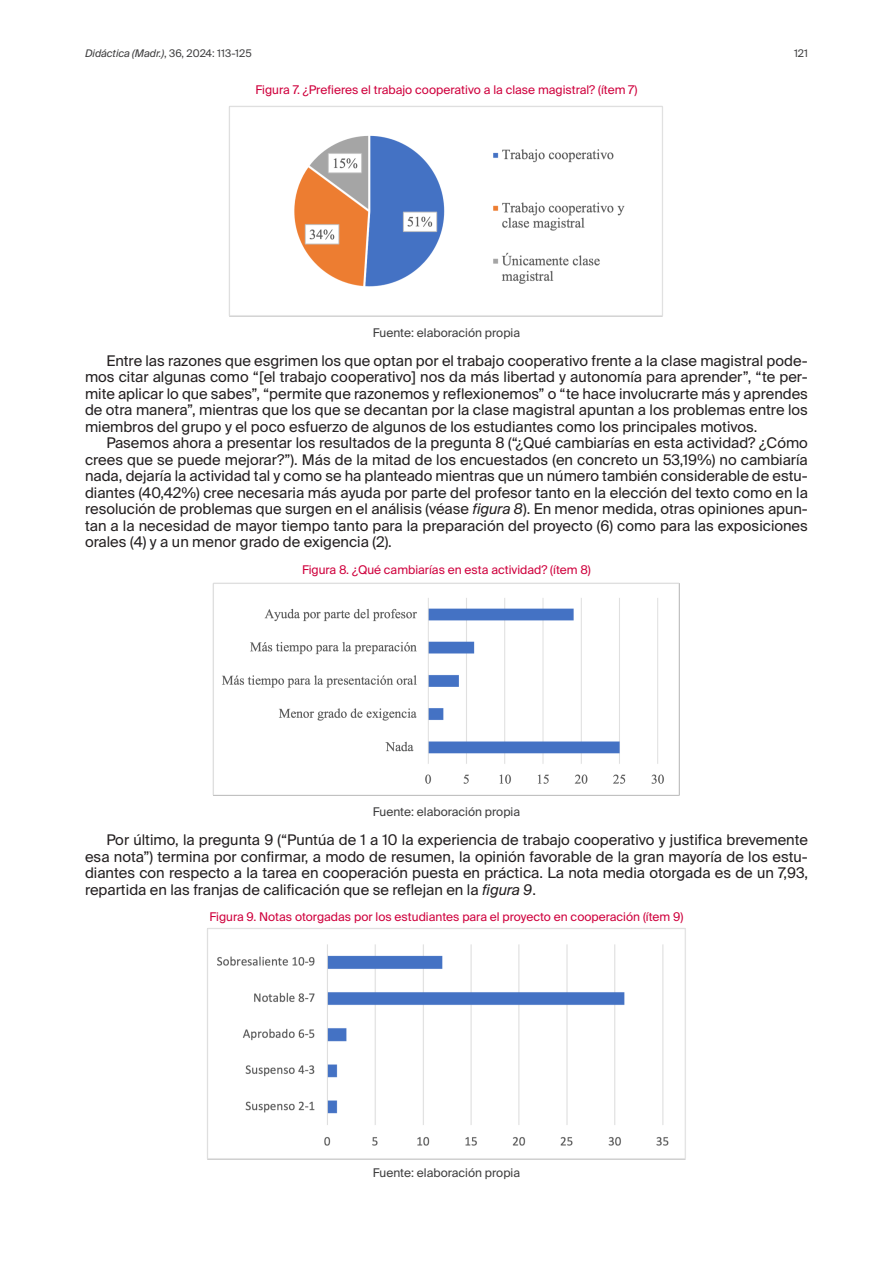
<style>
.page{position:relative;width:893px;height:1263px;background:#fff}
.page>*{position:absolute;margin:0;border:0;box-sizing:border-box;transform-origin:0 0}
.t1{font:14.7px/16.5px "Suisse Intl";color:#231f20;text-align:justify}
.Título_elemento{font:12px "Suisse Intl";color:#cf003d}
.Pie_elemento{font:12px "Suisse Intl";color:#3e3e3f}
.t2{font:italic 10.5px "Suisse Intl";color:#3e3e3f}
.t3{font:10.5px "Suisse Intl";color:#3e3e3f}
.s1{font-style:normal}
.s2{font-style:italic}
</style>
<div class="page">
<img style="left:229px;top:106px;width:434px;height:211px">
<img style="left:213px;top:583px;width:467px;height:213px">
<img style="left:207px;top:928px;width:479px;height:232px">
<p class="t2" style="left:85px;top:47px;width:168px">Didáctica (Madr.)<span class="s1">, 36, 2024: 113-125</span></p>
<p class="t3" style="left:794px;top:47px;width:15px">121</p>
<p class="Título_elemento" style="left:256px;top:83px;width:383px">Figura 7. ¿Prefieres el trabajo cooperativo a la clase magistral? (ítem 7)</p>
<p class="Pie_elemento" style="left:373px;top:325px;width:149px">Fuente: elaboración propia</p>
<p class="t1" style="left:85px;top:353px;width:724px;text-indent:21px">Entre las razones que esgrimen los que optan por el trabajo cooperativo frente a la clase magistral pode&shy;mos citar algunas como “[el trabajo cooperativo] nos da más libertad y autonomía para aprender”, “te per&shy;mite aplicar lo que sabes”, “permite que razonemos y reflexionemos” o “te hace involucrarte más y aprendes de otra manera”, mientras que los que se decantan por la clase magistral apuntan a los problemas entre los miembros del grupo y el poco esfuerzo de algunos de los estudiantes como los principales motivos.</p>
<p class="t1" style="left:85px;top:435px;width:724px;text-indent:21px">Pasemos ahora a presentar los resultados de la pregunta 8 (“¿Qué cambiarías en esta actividad? ¿Cómo crees que se puede mejorar?”). Más de la mitad de los encuestados (en concreto un 53,19%) no cambiaría nada, dejaría la actividad tal y como se ha planteado mientras que un número también considerable de estu&shy;diantes (40,42%) cree necesaria más ayuda por parte del profesor tanto en la elección del texto como en la resolución de problemas que surgen en el análisis (véase <span class="s2">figura 8</span>). En menor medida, otras opiniones apun&shy;tan a la necesidad de mayor tiempo tanto para la preparación del proyecto (6) como para las exposiciones orales (4) y a un menor grado de exigencia (2).</p>
<p class="Título_elemento" style="left:302px;top:562px;width:290px">Figura 8. ¿Qué cambiarías en esta actividad? (ítem 8)</p>
<p class="Pie_elemento" style="left:373px;top:805px;width:149px">Fuente: elaboración propia</p>
<p class="t1" style="left:85px;top:832px;width:724px;text-indent:21px">Por último, la pregunta 9 (“Puntúa de 1 a 10 la experiencia de trabajo cooperativo y justifica brevemente esa nota”) termina por confirmar, a modo de resumen, la opinión favorable de la gran mayoría de los estu&shy;diantes con respecto a la tarea en cooperación puesta en práctica. La nota media otorgada es de un 7,93, repartida en las franjas de calificación que se reflejan en la <span class="s2">figura 9</span>.</p>
<p class="Título_elemento" style="left:210px;top:910px;width:475px">Figura 9. Notas otorgadas por los estudiantes para el proyecto en cooperación (ítem 9)</p>
<p class="Pie_elemento" style="left:373px;top:1165px;width:149px">Fuente: elaboración propia</p>
</div>
